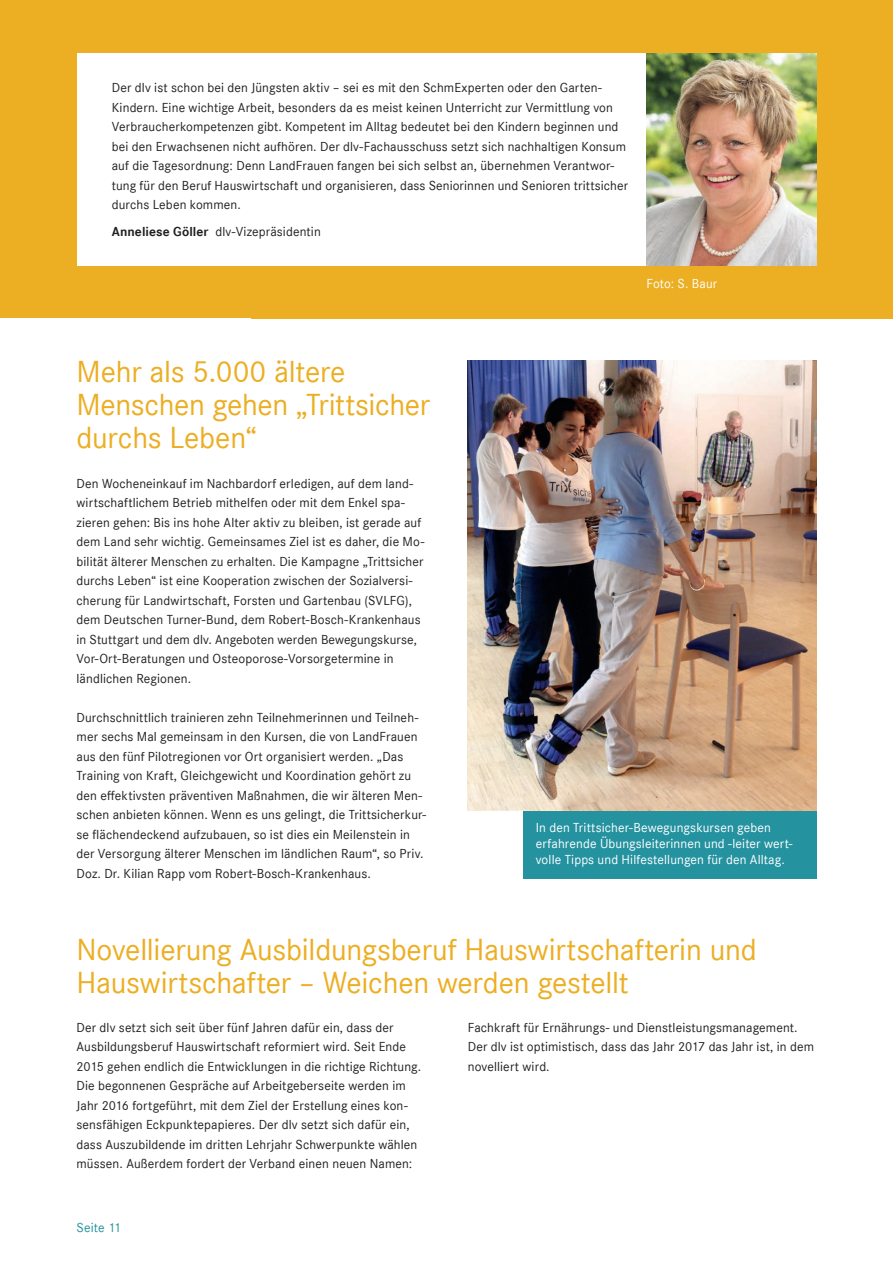
<style>
.page{position:relative;width:893px;height:1263px;background:#fff}
.page>*{position:absolute;margin:0;border:0;box-sizing:border-box;transform-origin:0 0}
.t1{font:31.5px/33px "Corporate S";letter-spacing:-.01em;color:#ecae22}
.t2{font:13.5px/19.5px "Corporate S";letter-spacing:.01em;color:#231f20}
.t3{font:13.5px/16.2px "Corporate S";letter-spacing:.01em;color:#fff}
.t4{font:13.5px "Corporate S";letter-spacing:.005em;color:#24929f}
.s1{font-weight:700}
</style>
<div class="page">
<div style="left:523px;top:810px;width:293px;height:68px;background:#24929f"></div>
<img style="left:468px;top:360px;width:348px;height:450px">
<div style="left:0;top:0;width:893px;height:319px;background:#ecae22"></div>
<div style="left:77px;top:53px;width:571px;height:213px;background:#fff"></div>
<img style="left:646px;top:53px;width:170px;height:213px">
<p class="t2" style="left:112px;top:78px;width:518px">Der dlv ist schon bei den Jüngsten aktiv – sei es mit den SchmExperten oder den Garten-Kindern. Eine wichtige Arbeit, besonders da es meist keinen Unterricht zur Vermittlung von Verbraucherkompetenzen gibt. Kompetent im Alltag bedeutet bei den Kindern beginnen und bei den Erwachsenen nicht aufhören. Der dlv-Fachausschuss setzt sich nachhaltigen Konsum auf die Tagesordnung: Denn LandFrauen fangen bei sich selbst an, übernehmen Verantwor&shy;tung für den Beruf Hauswirtschaft und organisieren, dass Seniorinnen und Senioren trittsicher durchs Leben kommen.</p>
<p class="t2" style="left:112px;top:222px;width:210px"><span class="s1">Anneliese Göller</span> dlv-Vizepräsidentin</p>
<p class="t3" style="left:646px;top:275px;width:72px">Foto: S. Baur</p>
<h1 class="t1" style="left:77px;top:356px;width:355px">Mehr als 5.000 ältere<br>Menschen gehen „Trittsicher durchs Leben“</h1>
<p class="t2" style="left:77px;top:474px;width:349px">Den Wocheneinkauf im Nachbardorf erledigen, auf dem land&shy;wirtschaftlichem Betrieb mithelfen oder mit dem Enkel spa&shy;zieren gehen: Bis ins hohe Alter aktiv zu bleiben, ist gerade auf dem Land sehr wichtig. Gemeinsames Ziel ist es daher, die Mo&shy;bilität älterer Menschen zu erhalten. Die Kampagne „Trittsicher durchs Leben“ ist eine Kooperation zwischen der Sozialversi&shy;cherung für Landwirtschaft, Forsten und Gartenbau (SVLFG), dem Deutschen Turner-Bund, dem Robert-Bosch-Krankenhaus in Stuttgart und dem dlv. Angeboten werden Bewegungskurse, Vor-Ort-Beratungen und Osteoporose-Vorsorgetermine in ländlichen Regionen.</p>
<p class="t2" style="left:77px;top:708px;width:351px">Durchschnittlich trainieren zehn Teilnehmerinnen und Teilneh&shy;mer sechs Mal gemeinsam in den Kursen, die von LandFrauen aus den fünf Pilotregionen vor Ort organisiert werden. „Das Training von Kraft, Gleichgewicht und Koordination gehört zu den effektivsten präventiven Maßnahmen, die wir älteren Men&shy;schen anbieten können. Wenn es uns gelingt, die Trittsicherkur&shy;se flächendeckend aufzubauen, so ist dies ein Meilenstein in der Versorgung älterer Menschen im ländlichen Raum“, so Priv.<br>Doz. Dr. Kilian Rapp vom Robert-Bosch-Krankenhaus.</p>
<p class="t3" style="left:536px;top:819px;width:258px">In den Trittsicher-Bewegungskursen geben erfahrende Übungsleiterinnen und -leiter wert&shy;volle Tipps und Hilfestellungen für den Alltag.</p>
<h1 class="t1" style="left:77px;top:933px;width:682px">Novellierung Ausbildungsberuf Hauswirtschafterin und<br>Hauswirtschafter – Weichen werden gestellt</h1>
<p class="t2" style="left:468px;top:1017px;width:348px">Fachkraft für Ernährungs- und Dienstleistungsmanagement.<br>Der dlv ist optimistisch, dass das Jahr 2017 das Jahr ist, in dem novelliert wird.</p>
<p class="t2" style="left:77px;top:1017px;width:346px">Der dlv setzt sich seit über fünf Jahren dafür ein, dass der Ausbildungsberuf Hauswirtschaft reformiert wird. Seit Ende 2015 gehen endlich die Entwicklungen in die richtige Richtung.<br>Die begonnenen Gespräche auf Arbeitgeberseite werden im Jahr 2016 fortgeführt, mit dem Ziel der Erstellung eines kon&shy;sensfähigen Eckpunktepapieres. Der dlv setzt sich dafür ein, dass Auszubildende im dritten Lehrjahr Schwerpunkte wählen müssen. Außerdem fordert der Verband einen neuen Namen:</p>
<p class="t4" style="left:77px;top:1219px;width:46px">Seite 11</p>
</div>
